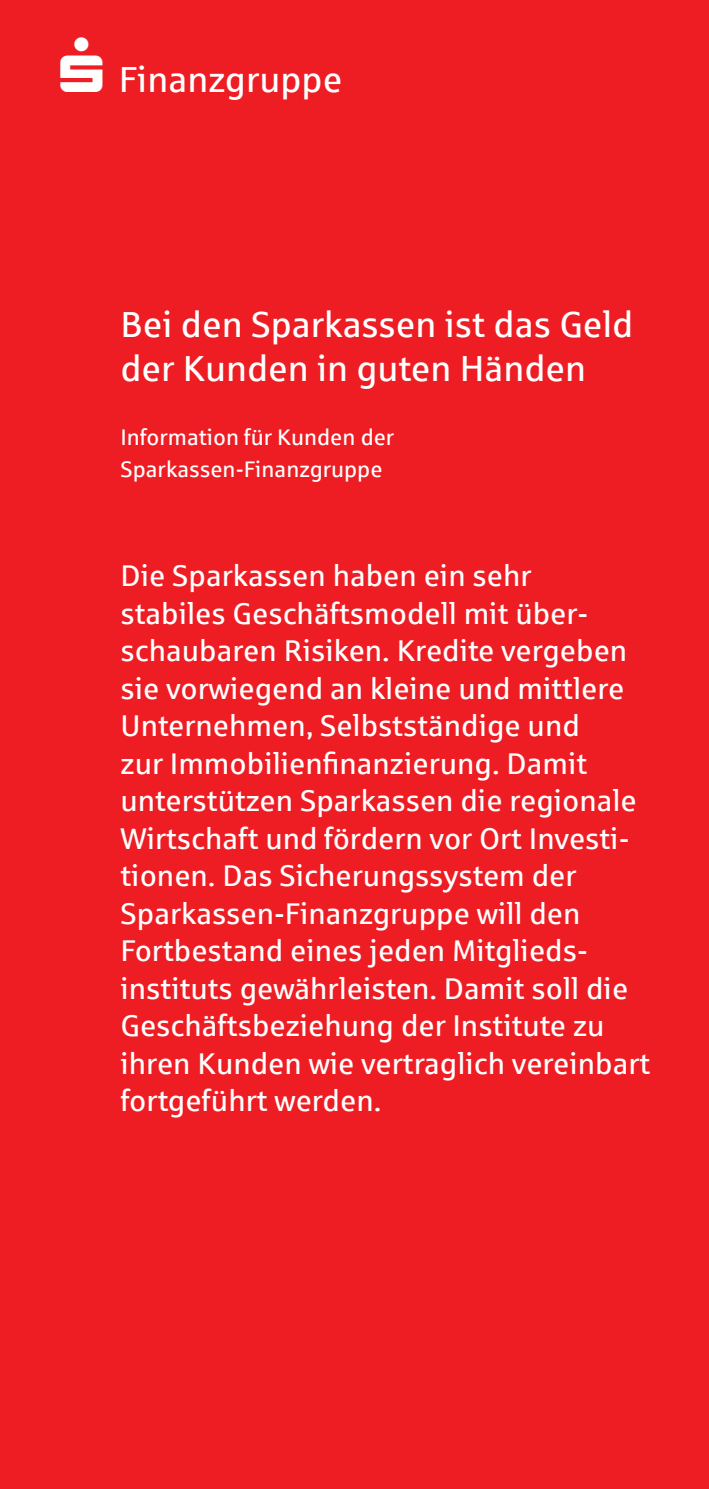
<style>
.page{position:relative;width:709px;height:1489px;background:#fff}
.page>*{position:absolute;margin:0;border:0;box-sizing:border-box;transform-origin:0 0}
.t1{font:36.25px/44.2px "Sparkasse Rg";color:#fff}
.t2{font:30px/37.5px "Sparkasse Rg";color:#fff}
.t3{font:22.5px/32px "Sparkasse Rg";color:#fff}
</style>
<div class="page">
<div style="left:0;top:0;width:709px;height:1488px;background:#ee1d23"></div>
<p class="t1" style="left:119px;top:56px;width:225px">Finanzgruppe</p>
<p class="t1" style="left:120px;top:301px;width:514px">Bei den Sparkassen ist das Geld der Kunden in guten Händen</p>
<p class="t3" style="left:120px;top:421px;width:275px">Information für Kunden der<br>Sparkassen-Finanzgruppe</p>
<p class="t2" style="left:120px;top:556px;width:531px">Die Sparkassen haben ein sehr<br>stabiles Geschäftsmodell mit über&shy;schaubaren Risiken. Kredite vergeben sie vorwiegend an kleine und mittlere Unternehmen, Selbstständige und<br>zur Immobilienfinanzierung. Damit unterstützen Sparkassen die regionale Wirtschaft und fördern vor Ort Investi&shy;tionen. Das Sicherungssystem der Sparkassen-Finanzgruppe will den Fortbestand eines jeden Mitglieds&shy;instituts gewährleisten. Damit soll die Geschäftsbeziehung der Institute zu ihren Kunden wie vertraglich vereinbart fortgeführt werden.</p>
</div>
